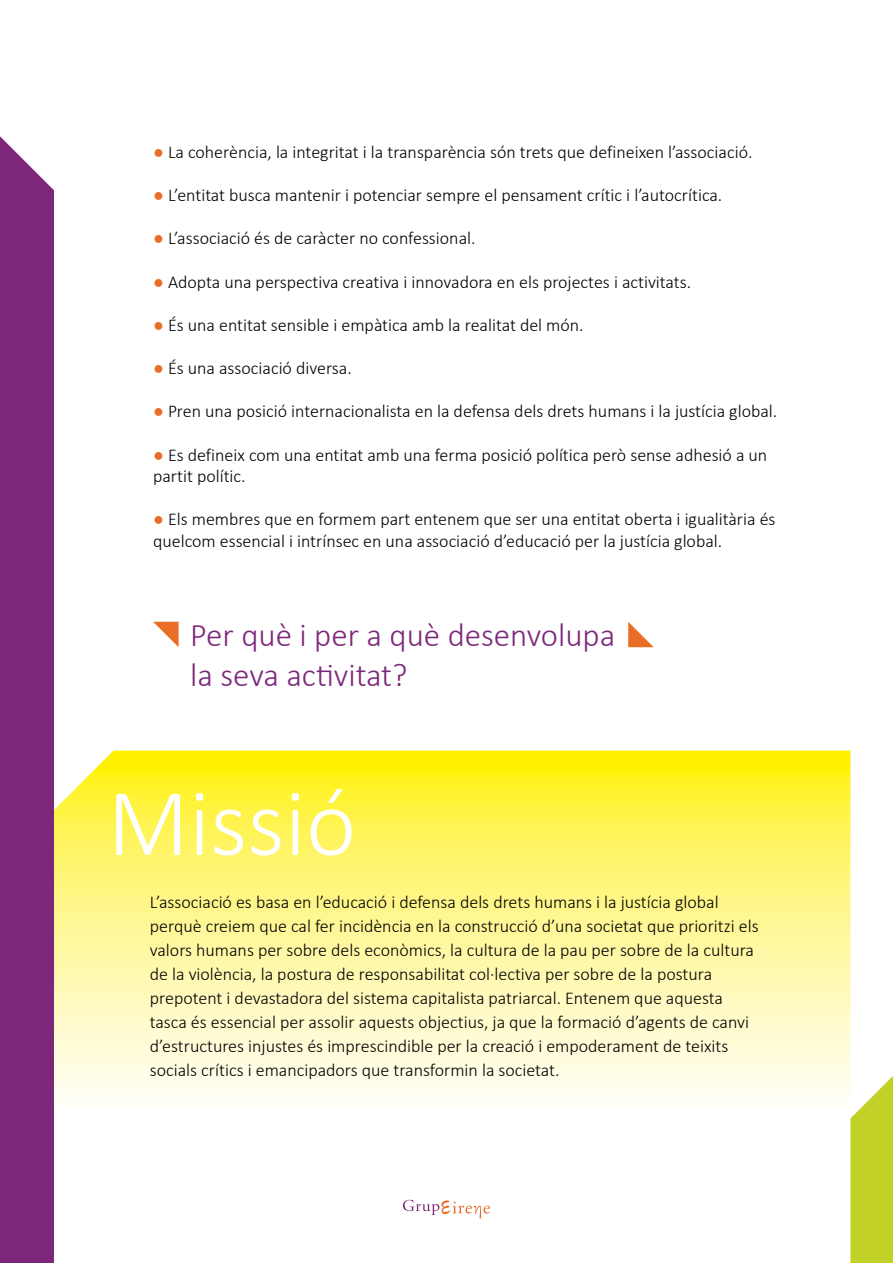
<style>
.page{position:relative;width:893px;height:1263px;background:#fff}
.page>*{position:absolute;margin:0;border:0;box-sizing:border-box;transform-origin:0 0}
.t1{font:300 96.45px "Calibri";color:#fff}
.t2{font:300 33px/39.6px "Calibri";color:#7c277a}
.t3{font:300 18px/24px "Calibri";color:#000}
.s1{color:#e86e25}
</style>
<div class="page">
<svg style="left:54px;top:750px;width:796px;height:348px;background:#fff78d"></svg>
<div style="left:0;top:136px;width:54px;height:1127px;background:#7c277a"></div>
<svg style="left:850px;top:1076px;width:43px;height:187px;background:#c8d642"></svg>
<svg style="left:153px;top:622px;width:26px;height:25px"></svg>
<svg style="left:628px;top:622px;width:26px;height:25px"></svg>
<svg style="left:403px;top:1200px;width:87px;height:19px"></svg>
<p class="t3" style="left:153px;top:140px;width:601px"><span class="s1">●</span> La coherència, la integritat i la transparència són trets que defineixen l’associació.</p>
<p class="t3" style="left:153px;top:183px;width:571px"><span class="s1">●</span> L’entitat busca mantenir i potenciar sempre el pensament crític i l’autocrítica.</p>
<p class="t3" style="left:153px;top:226px;width:324px"><span class="s1">●</span> L’associació és de caràcter no confessional.</p>
<p class="t3" style="left:153px;top:270px;width:540px"><span class="s1">●</span> Adopta una perspectiva creativa i innovadora en els projectes i activitats.</p>
<p class="t3" style="left:153px;top:313px;width:432px"><span class="s1">●</span> És una entitat sensible i empàtica amb la realitat del món.</p>
<p class="t3" style="left:153px;top:356px;width:200px"><span class="s1">●</span> És una associació diversa.</p>
<p class="t3" style="left:153px;top:399px;width:626px"><span class="s1">●</span> Pren una posició internacionalista en la defensa dels drets humans i la justícia global.</p>
<p class="t3" style="left:153px;top:444px;width:616px;line-height:21.6px"><span class="s1">●</span> Es defineix com una entitat amb una ferma posició política però sense adhesió a un partit polític.</p>
<p class="t3" style="left:153px;top:508px;width:624px;line-height:21.6px"><span class="s1">●</span> Els membres que en formem part entenem que ser una entitat oberta i igualitària és quelcom essencial i intrínsec en una associació d’educació per la justícia global.</p>
<h2 class="t2" style="left:190px;top:615px;width:426px">Per què i per a què desenvolupa la seva activitat?</h2>
<h1 class="t1" style="left:107px;top:763px;width:250px">Missió</h1>
<p class="t3" style="left:150px;top:889px;width:610px">L’associació es basa en l’educació i defensa dels drets humans i la justícia global perquè creiem que cal fer incidència en la construcció d’una societat que prioritzi els valors humans per sobre dels econòmics, la cultura de la pau per sobre de la cultura de la violència, la postura de responsabilitat col·lectiva per sobre de la postura prepotent i devastadora del sistema capitalista patriarcal. Entenem que aquesta tasca és essencial per assolir aquests objectius, ja que la formació d’agents de canvi d’estructures injustes és imprescindible per la creació i empoderament de teixits socials crítics i emancipadors que transformin la societat.</p>
</div>
